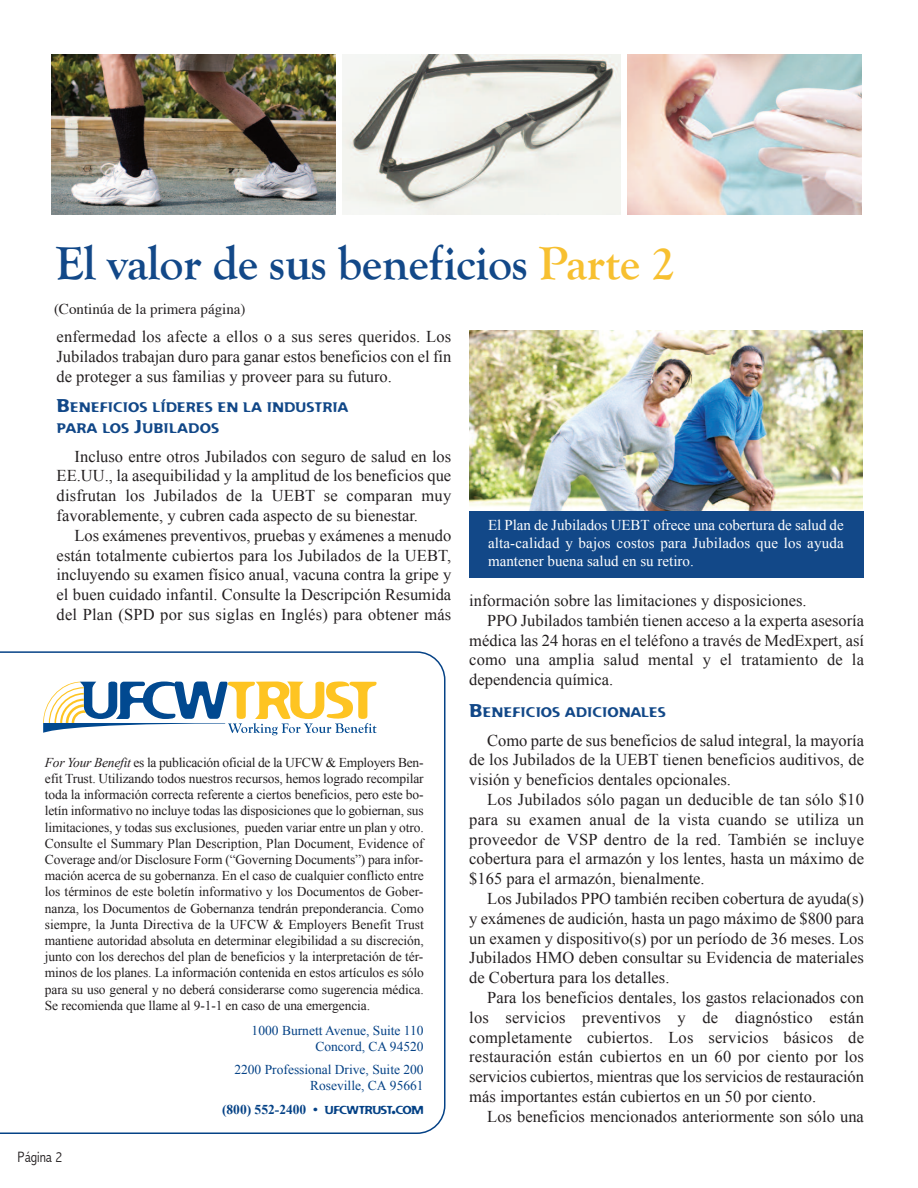
<style>
.page{position:relative;width:918px;height:1188px;background:#fff}
.page>*{position:absolute;margin:0;border:0;box-sizing:border-box;transform-origin:0 0}
.t1{font:700 48px "Goudy Old Style T";letter-spacing:-.01em;color:#124888}
.t2{font:16.5px/19.8px "Times New Roman";color:#231f20;text-align:justify}
.t3{font:15px/18px "Times New Roman";color:#fff;text-align:justify}
.t4{font:15px "Times";color:#231f20}
.t5{font:300 condensed 15px "Abadi";color:#231f20}
.t6{font:13.5px/16.2px "Times New Roman";letter-spacing:-.01em;color:#231f20;text-align:justify}
.t7{font:13.5px/16.2px "Times New Roman";color:#054286;text-align:right}
.t8{font:13.5px/21px "Flexure";color:#124888}
.t9{font:700 13.5px "Times New Roman";color:#054286}
.s1{color:#f7c030}
.s2{font-size:18px}
.s3{font-style:italic}
.s4{font-family:"Flexure";font-weight:400;font-size:11.25px}
.s5{font-family:"Flexure";font-weight:400;font-size:15px}
</style>
<div class="page">
<img style="left:627px;top:54px;width:235px;height:161px">
<img style="left:343px;top:54px;width:278px;height:161px">
<img style="left:52px;top:54px;width:283px;height:161px">
<svg style="left:0;top:651px;width:445px;height:483px"></svg>
<img style="left:469px;top:331px;width:394px;height:180px">
<div style="left:469px;top:511px;width:395px;height:67px;background:#124888"></div>
<h1 class="t1" style="left:55px;top:236px;width:621px">El valor de sus beneficios <span class="s1">Parte 2</span></h1>
<p class="t4" style="left:54px;top:303px;width:193px">(Continúa de la primera página)</p>
<p class="t2" style="left:57px;top:327px;width:396px">enfermedad los afecte a ellos o a sus seres queridos. Los Jubilados trabajan duro para ganar estos beneficios con el fin de proteger a sus familias y proveer para su futuro.</p>
<p class="t8" style="left:57px;top:397px;width:294px"><span class="s2">B</span>ENEFICIOS LÍDERES EN LA INDUSTRIA<br>PARA LOS <span class="s2">J</span>UBILADOS</p>
<p class="t2" style="left:57px;top:446px;width:396px;text-indent:18px">Incluso entre otros Jubilados con seguro de salud en los EE.UU., la asequibilidad y la amplitud de los beneficios que disfrutan los Jubilados de la UEBT se comparan muy favorablemente, y cubren cada aspecto de su bienestar.</p>
<p class="t2" style="left:57px;top:525px;width:396px;text-indent:18px">Los exámenes preventivos, pruebas y exámenes a menudo están totalmente cubiertos para los Jubilados de la UEBT, incluyendo su examen físico anual, vacuna contra la gripe y el buen cuidado infantil. Consulte la Descripción Resumida del Plan (SPD por sus siglas en Inglés) para obtener más</p>
<p class="t6" style="left:45px;top:754px;width:380px"><span class="s3">For Your Benefit</span> es la publicación oficial de la UFCW &amp; Employers Ben&shy;efit Trust. Utilizando todos nuestros recursos, hemos logrado recompilar toda la información correcta referente a ciertos beneficios, pero este bo&shy;letín informativo no incluye todas las disposiciones que lo gobiernan, sus limitaciones, y todas sus exclusiones, pueden variar entre un plan y otro.<br>Consulte el Summary Plan Description, Plan Document, Evidence of Coverage and/or Disclosure Form (“Governing Documents”) para infor&shy;mación acerca de su gobernanza. En el caso de cualquier conflicto entre los términos de este boletín informativo y los Documentos de Gober&shy;nanza, los Documentos de Gobernanza tendrán preponderancia. Como siempre, la Junta Directiva de la UFCW &amp; Employers Benefit Trust mantiene autoridad absoluta en determinar elegibilidad a su discreción, junto con los derechos del plan de beneficios y la interpretación de tér&shy;minos de los planes. La información contenida en estos artículos es sólo para su uso general y no deberá considerarse como sugerencia médica.<br>Se recomienda que llame al 9-1-1 en caso de una emergencia.</p>
<p class="t5" style="left:18px;top:1149px;width:46px">Página 2</p>
<p class="t7" style="left:252px;top:1023px;width:174px">1000 Burnett Avenue, Suite 110<br>Concord, CA 94520</p>
<p class="t7" style="left:234px;top:1061px;width:191px">2200 Professional Drive, Suite 200<br>Roseville, CA 95661</p>
<p class="t9" style="left:222px;top:1102px;width:203px">(800) 552-2400 • <span class="s4">UFCWTRUST</span><span class="s5">.</span><span class="s4">COM</span></p>
<p class="t3" style="left:488px;top:516px;width:357px">El Plan de Jubilados UEBT ofrece una cobertura de salud de alta-calidad y bajos costos para Jubilados que los ayuda mantener buena salud en su retiro.</p>
<p class="t2" style="left:469px;top:591px;width:339px">información sobre las limitaciones y disposiciones.</p>
<p class="t2" style="left:487px;top:610px;width:378px">PPO Jubilados también tienen acceso a la experta asesoría</p>
<p class="t2" style="left:469px;top:630px;width:396px">médica las 24 horas en el teléfono a través de MedExpert, así</p>
<p class="t2" style="left:469px;top:650px;width:396px">como una amplia salud mental y el tratamiento de la</p>
<p class="t2" style="left:469px;top:670px;width:145px">dependencia química.</p>
<p class="t8" style="left:469px;top:702px;width:198px"><span class="s2">B</span>ENEFICIOS ADICIONALES</p>
<p class="t2" style="left:469px;top:730px;width:396px;text-indent:18px">Como parte de sus beneficios de salud integral, la mayoría de los Jubilados de la UEBT tienen beneficios auditivos, de visión y beneficios dentales opcionales.</p>
<p class="t2" style="left:469px;top:790px;width:396px;text-indent:18px">Los Jubilados sólo pagan un deducible de tan sólo $10 para su examen anual de la vista cuando se utiliza un proveedor de VSP dentro de la red. También se incluye cobertura para el armazón y los lentes, hasta un máximo de $165 para el armazón, bienalmente.</p>
<p class="t2" style="left:469px;top:889px;width:396px;text-indent:18px">Los Jubilados PPO también reciben cobertura de ayuda(s) y exámenes de audición, hasta un pago máximo de $800 para un examen y dispositivo(s) por un período de 36 meses. Los Jubilados HMO deben consultar su Evidencia de materiales de Cobertura para los detalles.</p>
<p class="t2" style="left:469px;top:988px;width:396px;text-indent:18px">Para los beneficios dentales, los gastos relacionados con los servicios preventivos y de diagnóstico están completamente cubiertos. Los servicios básicos de restauración están cubiertos en un 60 por ciento por los servicios cubiertos, mientras que los servicios de restauración más importantes están cubiertos en un 50 por ciento.</p>
<p class="t2" style="left:487px;top:1106px;width:378px">Los beneficios mencionados anteriormente son sólo una</p>
</div>
